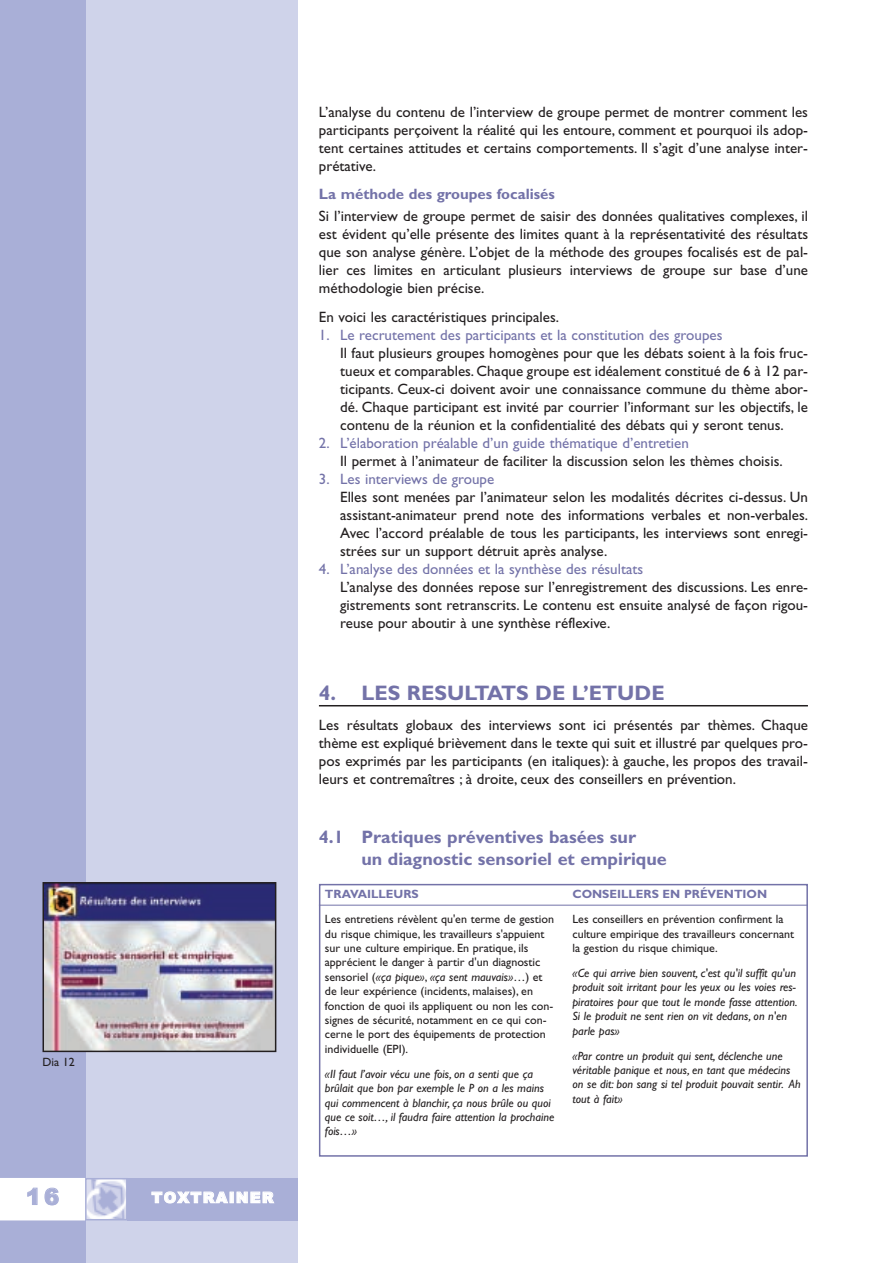
<style>
.page{position:relative;width:893px;height:1263px;background:#fff}
.page>*{position:absolute;margin:0;border:0;box-sizing:border-box;transform-origin:0 0}
.t1{font:900 22.5px "Arial";color:#a9afd7}
.t2{font:700 21px "Gill Sans";color:#7372a8}
.t3{font:700 18px/21.6px "Gill Sans";color:#7372a8}
.t4{font:15px/18px "Gill Sans";color:#231f20;text-align:justify}
.t5{font:15px "Gill Sans";color:#7372a8}
.t6{font:700 15px "Gill Sans";color:#7372a8}
.t7{font:900 15px "Arial";letter-spacing:.09em;color:#fff}
.t8{font:italic 12px/14.4px "Gill Sans";color:#231f20}
.t9{font:12px/14.4px "Gill Sans";color:#231f20}
.t10{font:700 12px "Gill Sans";color:#7372a8}
.s1{font-style:italic}
</style>
<div class="page">
<div style="left:0;top:0;width:298px;height:1263px;background:#cfd3ea"></div>
<div style="left:0;top:0;width:85px;height:1263px;background:#a9afd7"></div>
<img style="left:88px;top:1181px;width:37px;height:36px">
<div style="left:85px;top:1178px;width:43px;height:42px;border:2px solid #a9afd7"></div>
<div style="left:128px;top:1178px;width:170px;height:42px;background:#a9afd7"></div>
<div style="left:1px;top:1179px;width:83px;height:41px;background:#fff"></div>
<div style="left:0;top:1178px;width:85px;height:42px;border:2px solid #fff"></div>
<hr style="left:319px;top:705px;width:489px;height:1px;background:#231f20">
<img style="left:46px;top:885px;width:227px;height:164px">
<div style="left:43px;top:882px;width:233px;height:170px;border:2px solid #231f20"></div>
<div style="left:319px;top:884px;width:489px;height:273px;border:2px solid #7372a8"></div>
<hr style="left:319px;top:905px;width:489px;height:1px;background:#7372a8">
<p class="t9" style="left:43px;top:1056px;width:34px">Dia 12</p>
<h1 class="t1" style="left:26px;top:1183px;width:35px">16</h1>
<p class="t7" style="left:152px;top:1189px;width:124px">TOXTRAINER</p>
<p class="t4" style="left:319px;top:104px;width:491px">L’analyse du contenu de l’interview de groupe permet de montrer comment les participants perçoivent la réalité qui les entoure, comment et pourquoi ils adop&shy;tent certaines attitudes et certains comportements. Il s’agit d’une analyse inter&shy;prétative.</p>
<p class="t6" style="left:319px;top:188px;width:237px">La méthode des groupes focalisés</p>
<p class="t4" style="left:319px;top:209px;width:491px">Si l’interview de groupe permet de saisir des données qualitatives complexes, il est évident qu’elle présente des limites quant à la représentativité des résultats que son analyse génère. L’objet de la méthode des groupes focalisés est de pal&shy;lier ces limites en articulant plusieurs interviews de groupe sur base d’une méthodologie bien précise.</p>
<p class="t4" style="left:319px;top:309px;width:242px">En voici les caractéristiques principales.</p>
<p class="t5" style="left:319px;top:329px;width:405px">1. Le recrutement des participants et la constitution des groupes</p>
<p class="t4" style="left:340px;top:345px;width:469px">Il faut plusieurs groupes homogènes pour que les débats soient à la fois fruc&shy;tueux et comparables. Chaque groupe est idéalement constitué de 6 à 12 par&shy;ticipants. Ceux-ci doivent avoir une connaissance commune du thème abor&shy;dé. Chaque participant est invité par courrier l’informant sur les objectifs, le contenu de la réunion et la confidentialité des débats qui y seront tenus.</p>
<p class="t5" style="left:319px;top:437px;width:371px">2. L’élaboration préalable d’un guide thématique d’entretien</p>
<p class="t4" style="left:340px;top:453px;width:444px">Il permet à l’animateur de faciliter la discussion selon les thèmes choisis.</p>
<p class="t5" style="left:319px;top:473px;width:177px">3. Les interviews de groupe</p>
<p class="t4" style="left:340px;top:489px;width:469px">Elles sont menées par l’animateur selon les modalités décrites ci-dessus. Un assistant-animateur prend note des informations verbales et non-verbales.<br>Avec l’accord préalable de tous les participants, les interviews sont enregi&shy;strées sur un support détruit après analyse.</p>
<p class="t5" style="left:319px;top:563px;width:326px">4. L’analyse des données et la synthèse des résultats</p>
<p class="t4" style="left:340px;top:579px;width:469px">L’analyse des données repose sur l’enregistrement des discussions. Les enre&shy;gistrements sont retranscrits. Le contenu est ensuite analysé de façon rigou&shy;reuse pour aboutir à une synthèse réflexive.</p>
<h2 class="t2" style="left:319px;top:685px;width:347px">4. LES RESULTATS DE L’ETUDE</h2>
<p class="t4" style="left:319px;top:717px;width:491px">Les résultats globaux des interviews sont ici présentés par thèmes. Chaque thème est expliqué brièvement dans le texte qui suit et illustré par quelques pro&shy;pos exprimés par les participants (en italiques): à gauche, les propos des travail&shy;leurs et contremaîtres ; à droite, ceux des conseillers en prévention.</p>
<p class="t3" style="left:361px;top:828px;width:307px;text-indent:-43px">4.1 Pratiques préventives basées sur<br>un diagnostic sensoriel et empirique</p>
<p class="t10" style="left:325px;top:889px;width:95px">TRAVAILLEURS</p>
<p class="t9" style="left:325px;top:913px;width:231px">Les entretiens révèlent qu'en terme de gestion du risque chimique, les travailleurs s'appuient sur une culture empirique. En pratique, ils apprécient le danger à partir d'un diagnostic sensoriel (<span class="s1">«ça pique»</span>, <span class="s1">«ça sent mauvais»</span>…) et de leur expérience (incidents, malaises), en fonction de quoi ils appliquent ou non les con&shy;signes de sécurité, notamment en ce qui con&shy;cerne le port des équipements de protection individuelle (EPI).</p>
<p class="t8" style="left:325px;top:1067px;width:231px">«Il faut l’avoir vécu une fois, on a senti que ça brûlait que bon par exemple le P on a les mains qui commencent à blanchir, ça nous brûle ou quoi que ce soit…, il faudra faire attention la prochaine fois…»</p>
<p class="t10" style="left:572px;top:889px;width:196px">CONSEILLERS EN PRÉVENTION</p>
<p class="t9" style="left:572px;top:913px;width:223px">Les conseillers en prévention confirment la culture empirique des travailleurs concernant la gestion du risque chimique.</p>
<p class="t8" style="left:572px;top:967px;width:227px">«Ce qui arrive bien souvent, c'est qu'il suffit qu'un produit soit irritant pour les yeux ou les voies res&shy;piratoires pour que tout le monde fasse attention.<br>Si le produit ne sent rien on vit dedans, on n'en parle pas»</p>
<p class="t8" style="left:572px;top:1049px;width:230px">«Par contre un produit qui sent, déclenche une véritable panique et nous, en tant que médecins on se dit: bon sang si tel produit pouvait sentir. Ah tout à fait»</p>
</div>
